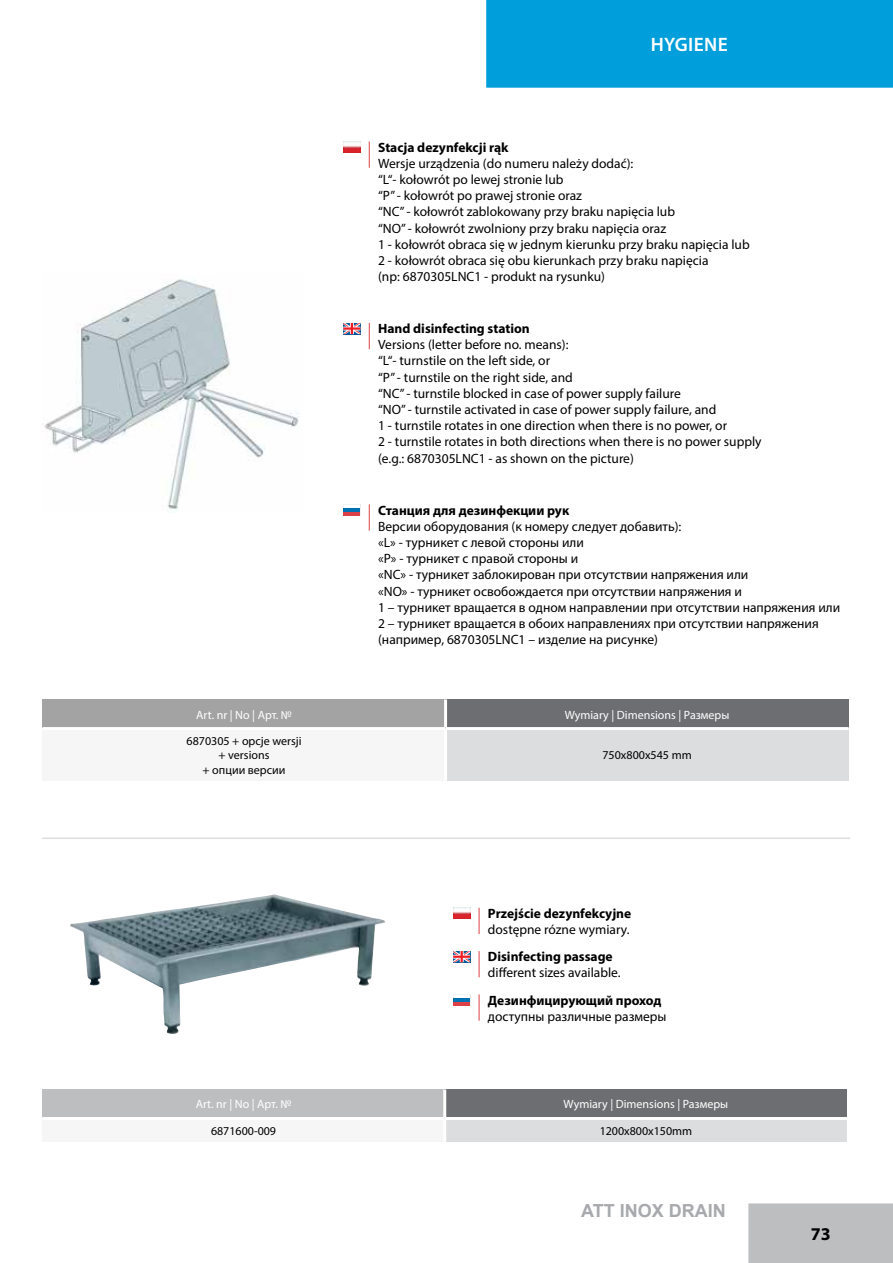
<style>
.page{position:relative;width:893px;height:1263px;background:#fff}
.page>*{position:absolute;margin:0;border:0;box-sizing:border-box;transform-origin:0 0}
.t1{font:600 19.5px "Myriad Pro";letter-spacing:.02em;color:#fff}
.t2{font:700 18px "Arial";color:#a7a9ac}
.t3{font:700 18px "Myriad Pro";color:#000}
.t4{font:13.5px/16.2px "Myriad Pro";color:#000}
.t5{font:700 13.5px "Myriad Pro";color:#000}
.t6{font:12px "Myriad Pro";color:#fff}
.t7{font:12px/14.4px "Myriad Pro";color:#000;text-align:center}
</style>
<div class="page">
<div style="left:486px;top:0;width:407px;height:88px;background:#009fdb"></div>
<div style="left:749px;top:1204px;width:143px;height:58px;background:#bcbec0"></div>
<div style="left:748px;top:1203px;width:145px;height:60px;border:2px solid #bcbec0"></div>
<hr style="left:42px;top:837px;width:808px;height:2px;background:#dcddde">
<div style="left:42px;top:1089px;width:403px;height:29px;background:#bcbec0"></div>
<div style="left:445px;top:1089px;width:402px;height:29px;background:#6d6e71"></div>
<div style="left:42px;top:1118px;width:403px;height:24px;background:#f6f6f6"></div>
<div style="left:445px;top:1118px;width:402px;height:24px;background:#dcddde"></div>
<hr style="left:445px;top:1117px;width:402px;height:3px;background:#fff">
<hr style="left:42px;top:1117px;width:403px;height:3px;background:#fff">
<hr style="left:443px;top:1089px;width:3px;height:28px;background:#fff">
<hr style="left:443px;top:1120px;width:3px;height:22px;background:#fff">
<div style="left:43px;top:699px;width:403px;height:29px;background:#a4a3a3"></div>
<div style="left:446px;top:699px;width:403px;height:29px;background:#6d6e71"></div>
<div style="left:43px;top:728px;width:403px;height:53px;background:#f6f6f6"></div>
<div style="left:446px;top:728px;width:403px;height:53px;background:#dcddde"></div>
<hr style="left:43px;top:727px;width:403px;height:3px;background:#fff">
<hr style="left:446px;top:727px;width:403px;height:3px;background:#fff">
<hr style="left:444px;top:699px;width:3px;height:28px;background:#fff">
<hr style="left:444px;top:730px;width:3px;height:51px;background:#fff">
<svg style="left:343px;top:504px;width:17px;height:8px"></svg>
<hr style="left:343px;top:512px;width:17px;height:3px;background:#db4146">
<svg style="left:369px;top:504px;width:1px;height:27px"></svg>
<img style="left:343px;top:141px;width:17px;height:12px">
<svg style="left:369px;top:141px;width:1px;height:27px"></svg>
<svg style="left:343px;top:323px;width:17px;height:11px"></svg>
<svg style="left:369px;top:323px;width:1px;height:26px"></svg>
<img style="left:44px;top:279px;width:256px;height:232px">
<svg style="left:453px;top:994px;width:17px;height:8px"></svg>
<hr style="left:453px;top:1002px;width:17px;height:3px;background:#db4146">
<svg style="left:479px;top:994px;width:1px;height:27px"></svg>
<img style="left:453px;top:908px;width:17px;height:11px">
<svg style="left:479px;top:908px;width:1px;height:26px"></svg>
<svg style="left:453px;top:951px;width:17px;height:11px"></svg>
<svg style="left:479px;top:951px;width:1px;height:26px"></svg>
<img style="left:70px;top:894px;width:315px;height:140px">
<h1 class="t1" style="left:651px;top:32px;width:78px">HYGIENE</h1>
<p class="t5" style="left:378px;top:138px;width:132px">Stacja dezynfekcji rąk</p>
<p class="t4" style="left:378px;top:155px;width:373px">Wersje urządzenia (do numeru należy dodać):<br>“L“- kołowrót po lewej stronie lub<br>“P” - kołowrót po prawej stronie oraz<br>“NC” - kołowrót zablokowany przy braku napięcia lub<br>“NO” - kołowrót zwolniony przy braku napięcia oraz<br>1 - kołowrót obraca się w jednym kierunku przy braku napięcia lub 2 - kołowrót obraca się obu kierunkach przy braku napięcia<br>(np: 6870305LNC1 - produkt na rysunku)</p>
<p class="t5" style="left:378px;top:320px;width:153px">Hand disinfecting station</p>
<p class="t4" style="left:378px;top:336px;width:385px">Versions (letter before no. means):<br>“L“- turnstile on the left side, or<br>“P” - turnstile on the right side, and<br>“NC” - turnstile blocked in case of power supply failure<br>“NO” - turnstile activated in case of power supply failure, and<br>1 - turnstile rotates in one direction when there is no power, or<br>2 - turnstile rotates in both directions when there is no power supply (e.g.: 6870305LNC1 - as shown on the picture)</p>
<p class="t5" style="left:378px;top:501px;width:193px">Станция для дезинфекции рук</p>
<p class="t4" style="left:378px;top:518px;width:464px">Версии оборудования (к номеру следует добавить):<br>«L» - турникет с левой стороны или<br>«P» - турникет с правой стороны и<br>«NC» - турникет заблокирован при отсутствии напряжения или<br>«NО» - турникет освобождается при отсутствии напряжения и<br>1 – турникет вращается в одном направлении при отсутствии напряжения или 2 – турникет вращается в обоих направлениях при отсутствии напряжения (например, 6870305LNC1 – изделие на рисунке)</p>
<p class="t6" style="left:196px;top:707px;width:97px">Art. nr | No | Арт. №</p>
<p class="t6" style="left:565px;top:707px;width:166px">Wymiary | Dimensions | Размеры</p>
<p class="t7" style="left:187px;top:733px;width:116px">6870305 + opcje wersji + versions<br>+ опции версии</p>
<p class="t7" style="left:602px;top:748px;width:91px">750x800x545 mm</p>
<p class="t5" style="left:488px;top:904px;width:145px">Przejście dezynfekcyjne</p>
<p class="t4" style="left:488px;top:921px;width:143px">dostępne rózne wymiary.</p>
<p class="t5" style="left:488px;top:948px;width:126px">Disinfecting passage</p>
<p class="t4" style="left:488px;top:964px;width:134px">different sizes available.</p>
<p class="t5" style="left:488px;top:991px;width:175px">Дезинфицирующий проход</p>
<p class="t4" style="left:488px;top:1008px;width:180px">доступны различные размеры</p>
<p class="t6" style="left:196px;top:1097px;width:97px">Art. nr | No | Арт. №</p>
<p class="t6" style="left:564px;top:1097px;width:166px">Wymiary | Dimensions | Размеры</p>
<p class="t7" style="left:211px;top:1123px;width:67px">6871600-009</p>
<p class="t7" style="left:600px;top:1123px;width:94px">1200x800x150mm</p>
<h2 class="t2" style="left:581px;top:1198px;width:146px">ATT INOX DRAIN</h2>
<h2 class="t3" style="left:811px;top:1222px;width:21px">73</h2>
</div>
